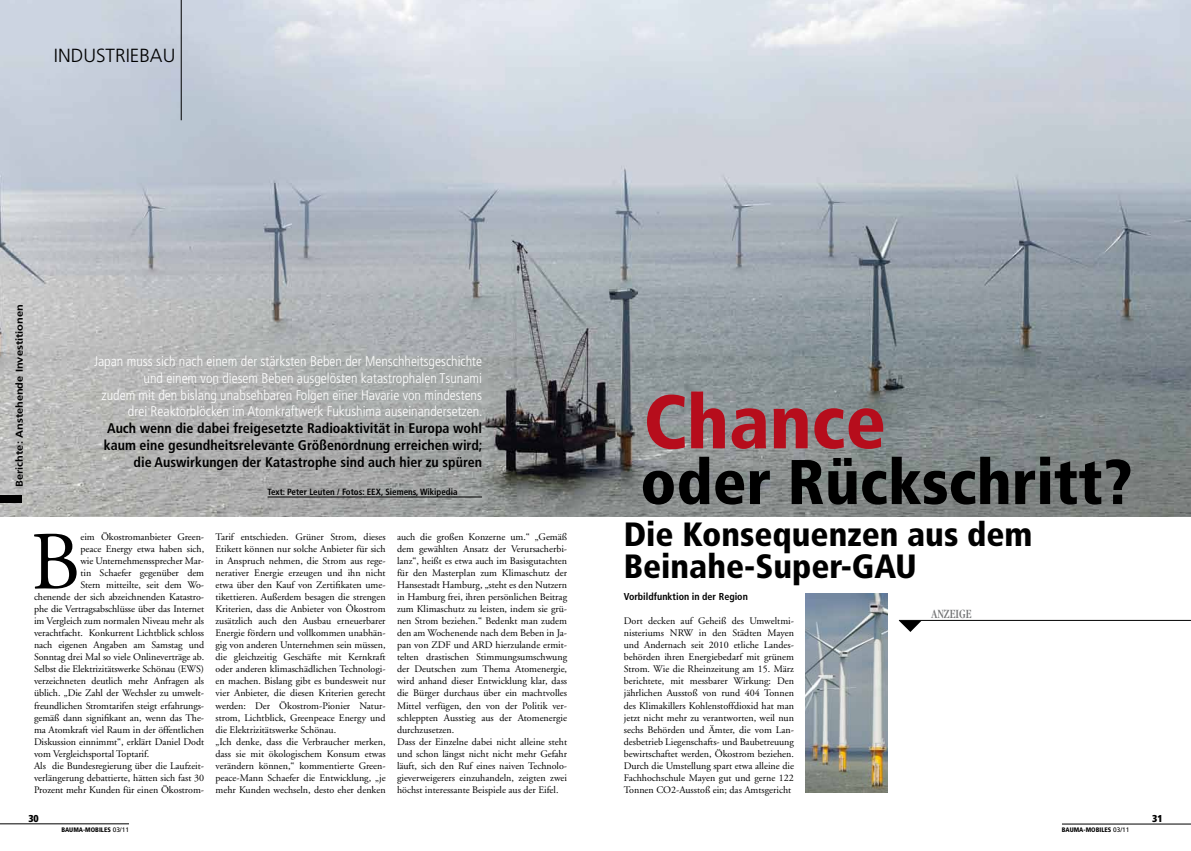
<style>
.page{position:relative;width:1191px;height:851px;background:#fff}
.page>*{position:absolute;margin:0;border:0;box-sizing:border-box;transform-origin:0 0}
.t1{font:82.4px "Adobe Garamond";color:#000}
.t2{font:900 condensed 75.7px "Frutiger LT";color:#b60d1c}
.t3{font:900 condensed 63.1px "Frutiger LT";color:#000}
.t4{font:900 condensed 33.6px/31.5px "Frutiger LT";color:#000}
.t5{font:300 19px "Frutiger LT";color:#000}
.t6{font:300 condensed 14px/16.8px "Frutiger LT";color:#fff;text-align:right}
.t7{font:700 condensed 14px/16.8px "Frutiger LT";color:#000;text-align:right}
.t8{font:condensed 13px "Garamond LT";letter-spacing:.005em;color:#707172}
.t9{font:10px/12px "Adobe Garamond";color:#000}
.t10{font:700 condensed 10px "Frutiger LT";color:#000}
.t11{font:900 condensed 10px "Frutiger LT";color:#000}
.t12{font:700 9.9px "Frutiger LT";color:#000;scale:1.11 1}
.t13{font:700 condensed 9px "Frutiger LT";color:#000}
.t14{font:900 condensed 6.5px "Frutiger LT";color:#000}
.s1{font-weight:400;font-stretch:normal}
</style>
<div class="page">
<hr style="left:0;top:823px;width:129px;height:1px;background:#000">
<hr style="left:1062px;top:823px;width:129px;height:1px;background:#000">
<img style="left:0;top:0;width:1191px;height:516px">
<svg style="left:899px;top:621px;width:22px;height:11px"></svg>
<hr style="left:899px;top:620px;width:292px;height:1px;background:#000">
<hr style="left:267px;top:496px;width:215px;height:1px;background:#000">
<img style="left:805px;top:593px;width:82px;height:199px">
<div style="left:0;top:495px;width:22px;height:7px;background:#000"></div>
<hr style="left:181px;top:0;width:1px;height:120px;background:#000">
<h3 class="t5" style="left:54px;top:45px;width:123px">INDUSTRIEBAU</h3>
<p class="t12" style="left:13px;top:486px;width:166px;rotate:-90deg">Berichte: Anstehende Investitionen</p>
<p class="t6" style="left:94px;top:353px;width:390px">Japan muss sich nach einem der stärksten Beben der Menschheitsgeschichte und einem von diesem Beben ausgelösten katastrophalen Tsunami<br>zudem mit den bislang unabsehbaren Folgen einer Havarie von mindestens drei Reaktorblöcken im Atomkraftwerk Fukushima auseinandersetzen.</p>
<h3 class="t7" style="left:104px;top:420px;width:380px">Auch wenn die dabei freigesetzte Radioaktivität in Europa wohl kaum eine gesundheitsrelevante Größenordnung erreichen wird; die Auswirkungen der Katastrophe sind auch hier zu spüren</h3>
<p class="t13" style="left:267px;top:486px;width:191px">Text: Peter Leuten / Fotos: EEX, Siemens, Wikipedia</p>
<h1 class="t1" style="left:31px;top:513px;width:51px">B</h1>
<p class="t9" style="left:80px;top:531px;width:125px">eim Ökostromanbieter Green-</p>
<p class="t9" style="left:80px;top:543px;width:125px">peace Energy etwa haben sich,</p>
<p class="t9" style="left:80px;top:555px;width:125px">wie Unternehmenssprecher Mar-</p>
<p class="t9" style="left:80px;top:567px;width:125px">tin Schaefer gegenüber dem</p>
<p class="t9" style="left:80px;top:579px;width:125px">Stern mitteilte, seit dem Wo-</p>
<p class="t9" style="left:34px;top:591px;width:172px">chenende der sich abzeichnenden Katastro-</p>
<p class="t9" style="left:34px;top:603px;width:172px">phe die Vertragsabschlüsse über das Internet</p>
<p class="t9" style="left:34px;top:615px;width:172px">im Vergleich zum normalen Niveau mehr als</p>
<p class="t9" style="left:34px;top:627px;width:172px">verachtfacht. Konkurrent Lichtblick schloss</p>
<p class="t9" style="left:34px;top:639px;width:172px">nach eigenen Angaben am Samstag und</p>
<p class="t9" style="left:34px;top:651px;width:172px">Sonntag drei Mal so viele Onlineverträge ab.</p>
<p class="t9" style="left:34px;top:663px;width:172px">Selbst die Elektrizitätswerke Schönau (EWS)</p>
<p class="t9" style="left:34px;top:675px;width:172px">verzeichneten deutlich mehr Anfragen als</p>
<p class="t9" style="left:34px;top:687px;width:172px">üblich. „Die Zahl der Wechsler zu umwelt-</p>
<p class="t9" style="left:34px;top:699px;width:172px">freundlichen Stromtarifen steigt erfahrungs-</p>
<p class="t9" style="left:34px;top:711px;width:172px">gemäß dann signifikant an, wenn das The-</p>
<p class="t9" style="left:34px;top:723px;width:172px">ma Atomkraft viel Raum in der öffentlichen</p>
<p class="t9" style="left:34px;top:735px;width:172px">Diskussion einnimmt“, erklärt Daniel Dodt</p>
<p class="t9" style="left:34px;top:747px;width:117px">vom Vergleichsportal Toptarif.</p>
<p class="t9" style="left:34px;top:759px;width:172px">Als die Bundesregierung über die Laufzeit-</p>
<p class="t9" style="left:34px;top:771px;width:172px">verlängerung debattierte, hätten sich fast 30</p>
<p class="t9" style="left:34px;top:783px;width:172px">Prozent mehr Kunden für einen Ökostrom-</p>
<p class="t9" style="left:215px;top:531px;width:172px">Tarif entschieden. Grüner Strom, dieses Etikett können nur solche Anbieter für sich in Anspruch nehmen, die Strom aus rege&shy;nerativer Energie erzeugen und ihn nicht etwa über den Kauf von Zertifikaten ume&shy;tikettieren. Außerdem besagen die strengen Kriterien, dass die Anbieter von Ökostrom zusätzlich auch den Ausbau erneuerbarer Energie fördern und vollkommen unabhän&shy;gig von anderen Unternehmen sein müssen, die gleichzeitig Geschäfte mit Kernkraft oder anderen klimaschädlichen Technologi&shy;en machen. Bislang gibt es bundesweit nur vier Anbieter, die diesen Kriterien gerecht werden: Der Ökostrom-Pionier Natur&shy;strom, Lichtblick, Greenpeace Energy und die Elektrizitätswerke Schönau.<br>„Ich denke, dass die Verbraucher merken, dass sie mit ökologischem Konsum etwas verändern können,“ kommentierte Green&shy;peace-Mann Schaefer die Entwicklung, „je mehr Kunden wechseln, desto eher denken</p>
<p class="t9" style="left:397px;top:531px;width:172px">auch die großen Konzerne um.“ „Gemäß dem gewählten Ansatz der Verursacherbi&shy;lanz“, heißt es etwa auch im Basisgutachten für den Masterplan zum Klimaschutz der Hansestadt Hamburg, „steht es den Nutzern in Hamburg frei, ihren persönlichen Beitrag zum Klimaschutz zu leisten, indem sie grü&shy;nen Strom beziehen.“ Bedenkt man zudem den am Wochenende nach dem Beben in Ja&shy;pan von ZDF und ARD hierzulande ermit&shy;telten drastischen Stimmungsumschwung der Deutschen zum Thema Atomenergie, wird anhand dieser Entwicklung klar, dass die Bürger durchaus über ein machtvolles Mittel verfügen, den von der Politik ver&shy;schleppten Ausstieg aus der Atomenergie durchzusetzen.<br>Dass der Einzelne dabei nicht alleine steht und schon längst nicht nicht mehr Gefahr läuft, sich den Ruf eines naiven Technolo&shy;gieverweigerers einzuhandeln, zeigten zwei höchst interessante Beispiele aus der Eifel.</p>
<h2 class="t2" style="left:643px;top:376px;width:244px">Chance</h2>
<h3 class="t3" style="left:640px;top:444px;width:493px">oder Rückschritt?</h3>
<h3 class="t4" style="left:624px;top:518px;width:410px">Die Konsequenzen aus dem<br>Beinahe-Super-GAU</h3>
<p class="t10" style="left:624px;top:591px;width:125px">Vorbildfunktion in der Region</p>
<p class="t9" style="left:624px;top:615px;width:172px;text-align:justify">Dort decken auf Geheiß des Umweltmi&shy;nisteriums NRW in den Städten Mayen und Andernach seit 2010 etliche Landes&shy;behörden ihren Energiebedarf mit grünem Strom. Wie die Rheinzeitung am 15. März berichtete, mit messbarer Wirkung: Den jährlichen Ausstoß von rund 404 Tonnen des Klimakillers Kohlenstoffdioxid hat man jetzt nicht mehr zu verantworten, weil nun sechs Behörden und Ämter, die vom Lan&shy;desbetrieb Liegenschafts- und Baubetreuung bewirtschaftet werden, Ökostrom beziehen.<br>Durch die Umstellung spart etwa alleine die Fachhochschule Mayen gut und gerne 122<br>Tonnen CO2-Ausstoß ein; das Amtsgericht</p>
<h3 class="t8" style="left:931px;top:606px;width:42px">ANZEIGE</h3>
<p class="t11" style="left:28px;top:812px;width:12px">30</p>
<p class="t11" style="left:1152px;top:812px;width:12px">31</p>
<p class="t14" style="left:62px;top:825px;width:69px">BAUMA-MOBILES <span class="s1">03/11</span></p>
<p class="t14" style="left:1062px;top:825px;width:69px">BAUMA-MOBILES <span class="s1">03/11</span></p>
</div>
